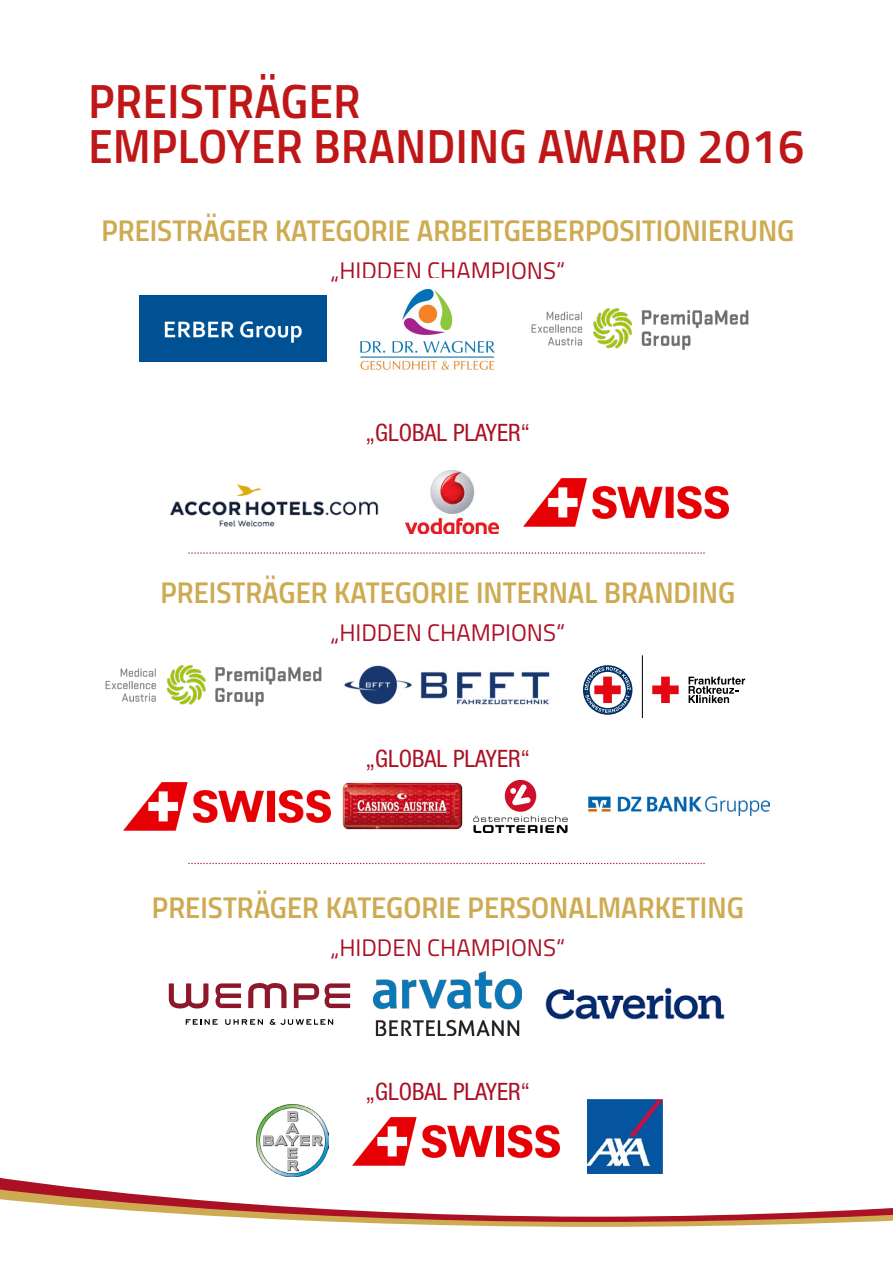
<style>
.page{position:relative;width:893px;height:1263px;background:#fff}
.page>*{position:absolute;margin:0;border:0;box-sizing:border-box;transform-origin:0 0}
.t1{font:48px/45px "Titillium Semibold Upright";letter-spacing:.01em;color:#bf1717}
.t2{font:30px "Titillium Semibold Upright";color:#ceab52}
.t3{font:24px "Titillium";color:#aa1124}
.t4{font:condensed 24px "Helvetica Neue";color:#aa1124}
</style>
<div class="page">
<img style="left:473px;top:779px;width:95px;height:55px">
<svg style="left:0;top:1142px;width:893px;height:85px"></svg>
<img style="left:140px;top:296px;width:186px;height:65px">
<img style="left:360px;top:288px;width:135px;height:83px">
<img style="left:531px;top:308px;width:218px;height:42px">
<img style="left:170px;top:484px;width:209px;height:43px">
<img style="left:524px;top:478px;width:205px;height:48px">
<img style="left:406px;top:471px;width:92px;height:63px">
<svg style="left:189px;top:552px;width:516px;height:2px"></svg>
<img style="left:344px;top:665px;width:206px;height:40px">
<svg style="left:583px;top:665px;width:49px;height:50px"></svg>
<svg style="left:652px;top:677px;width:27px;height:26px"></svg>
<svg style="left:585px;top:667px;width:46px;height:46px"></svg>
<hr style="left:642px;top:655px;width:1px;height:63px;background:#000">
<svg style="left:689px;top:676px;width:56px;height:27px"></svg>
<img style="left:105px;top:665px;width:217px;height:42px">
<img style="left:589px;top:796px;width:180px;height:20px">
<img style="left:124px;top:782px;width:206px;height:48px">
<img style="left:342px;top:782px;width:121px;height:48px">
<svg style="left:189px;top:863px;width:516px;height:1px"></svg>
<img style="left:374px;top:971px;width:148px;height:64px">
<img style="left:546px;top:987px;width:178px;height:33px">
<svg style="left:186px;top:1019px;width:32px;height:6px"></svg>
<svg style="left:225px;top:1019px;width:38px;height:6px"></svg>
<svg style="left:270px;top:1019px;width:63px;height:6px"></svg>
<svg style="left:294px;top:983px;width:25px;height:25px"></svg>
<svg style="left:215px;top:983px;width:26px;height:25px"></svg>
<svg style="left:325px;top:983px;width:25px;height:25px"></svg>
<svg style="left:169px;top:983px;width:39px;height:25px"></svg>
<svg style="left:248px;top:983px;width:39px;height:25px"></svg>
<img style="left:257px;top:1105px;width:72px;height:72px">
<img style="left:588px;top:1099px;width:74px;height:75px">
<img style="left:353px;top:1117px;width:207px;height:48px">
<h1 class="t1" style="left:88px;top:76px;width:718px">PREISTRÄGER<br>EMPLOYER BRANDING AWARD 2016</h1>
<p class="t2" style="left:101px;top:207px;width:695px">PREISTRÄGER KATEGORIE ARBEITGEBERPOSITIONIERUNG</p>
<p class="t3" style="left:331px;top:253px;width:236px">„HIDDEN CHAMPIONS“</p>
<p class="t4" style="left:365px;top:418px;width:166px">„GLOBAL PLAYER“</p>
<p class="t2" style="left:161px;top:569px;width:576px">PREISTRÄGER KATEGORIE INTERNAL BRANDING</p>
<p class="t3" style="left:331px;top:614px;width:236px">„HIDDEN CHAMPIONS“</p>
<p class="t4" style="left:365px;top:744px;width:166px">„GLOBAL PLAYER“</p>
<p class="t2" style="left:152px;top:884px;width:593px">PREISTRÄGER KATEGORIE PERSONALMARKETING</p>
<p class="t3" style="left:331px;top:929px;width:236px">„HIDDEN CHAMPIONS“</p>
<p class="t4" style="left:365px;top:1077px;width:166px">„GLOBAL PLAYER“</p>
</div>
